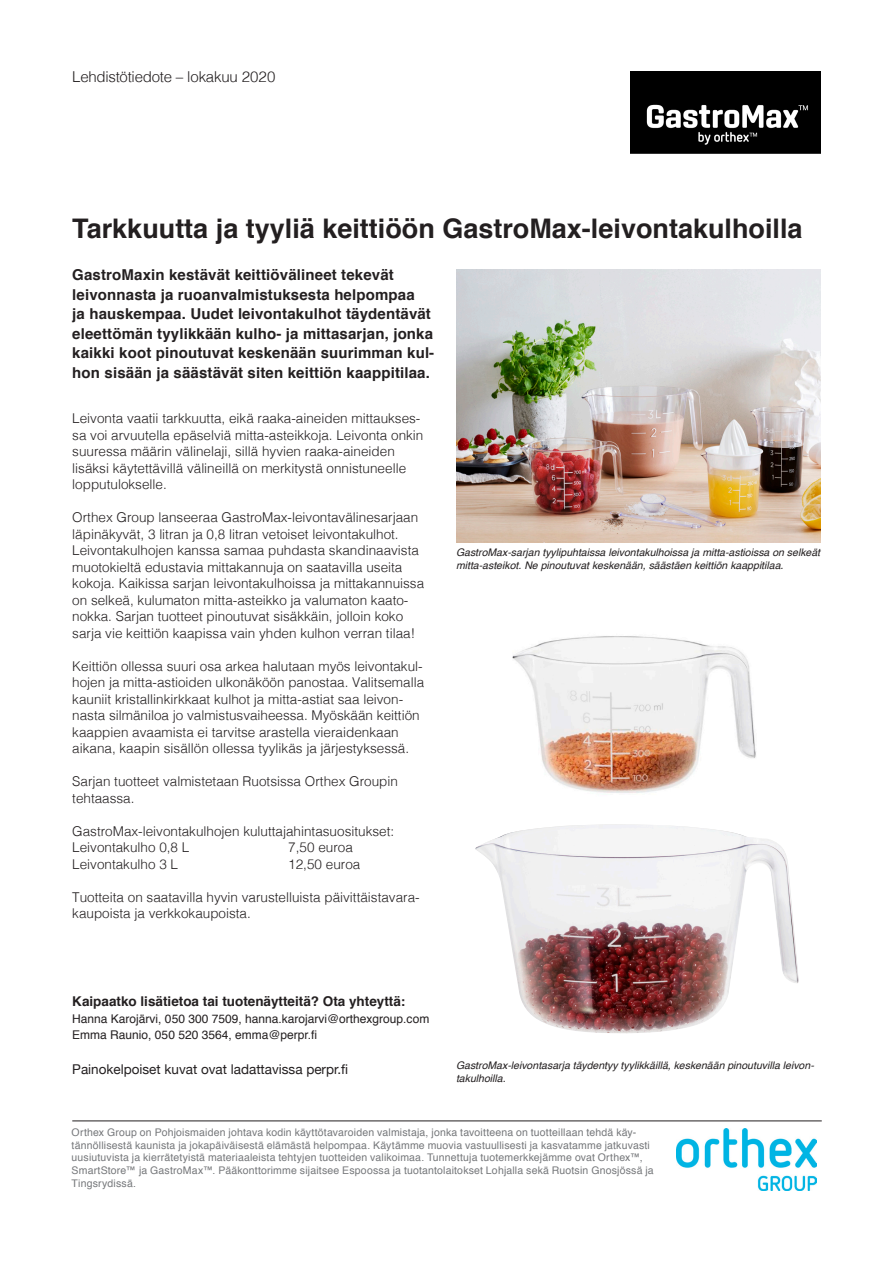
<style>
.page{position:relative;width:893px;height:1263px;background:#fff}
.page>*{position:absolute;margin:0;border:0;box-sizing:border-box;transform-origin:0 0}
.t1{font:700 27px "Helvetica";color:#231f20}
.t2{font:700 15px/19.5px "Helvetica";letter-spacing:.01em;color:#231f20}
.t3{font:300 15px "Helvetica";letter-spacing:-.015em;color:#231f20}
.t4{font:300 13.5px/16.5px "Helvetica";color:#231f20}
.t5{font:700 13.5px "Helvetica";color:#231f20}
.t6{font:13.5px "Helvetica Neue";color:#231f20}
.t7{font:12px "Helvetica";color:#231f20}
.t8{font:10.5px/12.6px "Helvetica";letter-spacing:.015em;color:#76787b}
.t9{font:italic 10.5px/12.6px "Helvetica";color:#231f20}
</style>
<div class="page">
<hr style="left:72px;top:1120px;width:750px;height:1px;background:#231f20">
<img style="left:630px;top:71px;width:191px;height:83px">
<img style="left:676px;top:1128px;width:140px;height:62px">
<img style="left:475px;top:824px;width:324px;height:209px">
<img style="left:456px;top:269px;width:365px;height:273px">
<img style="left:512px;top:636px;width:244px;height:157px">
<p class="t3" style="left:72px;top:64px;width:205px">Lehdistötiedote – lokakuu 2020</p>
<p class="t1" style="left:72px;top:206px;width:732px">Tarkkuutta ja tyyliä keittiöön GastroMax-leivontakulhoilla</p>
<p class="t2" style="left:72px;top:266px;width:363px">GastroMaxin kestävät keittiövälineet tekevät leivonnasta ja ruoanvalmistuksesta helpompaa<br>ja hauskempaa. Uudet leivontakulhot täydentävät eleettömän tyylikkään kulho- ja mittasarjan, jonka kaikki koot pinoutuvat keskenään suurimman kul&shy;hon sisään ja säästävät siten keittiön kaappitilaa.</p>
<p class="t4" style="left:72px;top:409px;width:353px">Leivonta vaatii tarkkuutta, eikä raaka-aineiden mittaukses&shy;sa voi arvuutella epäselviä mitta-asteikkoja. Leivonta onkin suuressa määrin välinelaji, sillä hyvien raaka-aineiden lisäksi käytettävillä välineillä on merkitystä onnistuneelle lopputulokselle.</p>
<p class="t4" style="left:72px;top:508px;width:353px">Orthex Group lanseeraa GastroMax-leivontavälinesarjaan läpinäkyvät, 3 litran ja 0,8 litran vetoiset leivontakulhot.<br>Leivontakulhojen kanssa samaa puhdasta skandinaavista muotokieltä edustavia mittakannuja on saatavilla useita kokoja. Kaikissa sarjan leivontakulhoissa ja mittakannuissa on selkeä, kulumaton mitta-asteikko ja valumaton kaato&shy;nokka. Sarjan tuotteet pinoutuvat sisäkkäin, jolloin koko sarja vie keittiön kaapissa vain yhden kulhon verran tilaa!</p>
<p class="t4" style="left:72px;top:657px;width:353px">Keittiön ollessa suuri osa arkea halutaan myös leivontakul&shy;hojen ja mitta-astioiden ulkonäköön panostaa. Valitsemalla kauniit kristallinkirkkaat kulhot ja mitta-astiat saa leivon&shy;nasta silmäniloa jo valmistusvaiheessa. Myöskään keittiön kaappien avaamista ei tarvitse arastella vieraidenkaan aikana, kaapin sisällön ollessa tyylikäs ja järjestyksessä.</p>
<p class="t4" style="left:72px;top:772px;width:327px">Sarjan tuotteet valmistetaan Ruotsissa Orthex Groupin tehtaassa.</p>
<p class="t4" style="left:72px;top:822px;width:323px">GastroMax-leivontakulhojen kuluttajahintasuositukset:</p>
<p class="t4" style="left:72px;top:838px;width:119px">Leivontakulho 0,8 L</p>
<p class="t4" style="left:288px;top:838px;width:66px">7,50 euroa</p>
<p class="t4" style="left:72px;top:855px;width:107px">Leivontakulho 3 L</p>
<p class="t4" style="left:288px;top:855px;width:74px">12,50 euroa</p>
<p class="t4" style="left:72px;top:888px;width:349px">Tuotteita on saatavilla hyvin varustelluista päivittäistavara&shy;kaupoista ja verkkokaupoista.</p>
<p class="t9" style="left:456px;top:545px;width:366px;line-height:13.5px">GastroMax-sarjan tyylipuhtaissa leivontakulhoissa ja mitta-astioissa on selkeät mitta-asteikot. Ne pinoutuvat keskenään, säästäen keittiön kaappitilaa.</p>
<p class="t5" style="left:72px;top:990px;width:335px">Kaipaatko lisätietoa tai tuotenäytteitä? Ota yhteyttä:</p>
<p class="t7" style="left:72px;top:1009px;width:359px">Hanna Karojärvi, 050 300 7509, hanna.karojarvi@orthexgroup.com</p>
<p class="t7" style="left:72px;top:1025px;width:246px">Emma Raunio, 050 520 3564, emma@perpr.fi</p>
<p class="t6" style="left:72px;top:1059px;width:277px">Painokelpoiset kuvat ovat ladattavissa perpr.fi</p>
<p class="t9" style="left:456px;top:1059px;width:359px">GastroMax-leivontasarja täydentyy tyylikkäillä, keskenään pinoutuvilla leivon&shy;takulhoilla.</p>
<p class="t8" style="left:72px;top:1126px;width:584px">Orthex Group on Pohjoismaiden johtava kodin käyttötavaroiden valmistaja, jonka tavoitteena on tuotteillaan tehdä käy&shy;tännöllisestä kaunista ja jokapäiväisestä elämästä helpompaa. Käytämme muovia vastuullisesti ja kasvatamme jatkuvasti uusiutuvista ja kierrätetyistä materiaaleista tehtyjen tuotteiden valikoimaa. Tunnettuja tuotemerkkejämme ovat Orthex™, SmartStore™ ja GastroMax™. Pääkonttorimme sijaitsee Espoossa ja tuotantolaitokset Lohjalla sekä Ruotsin Gnosjössä ja Tingsrydissä.</p>
</div>
